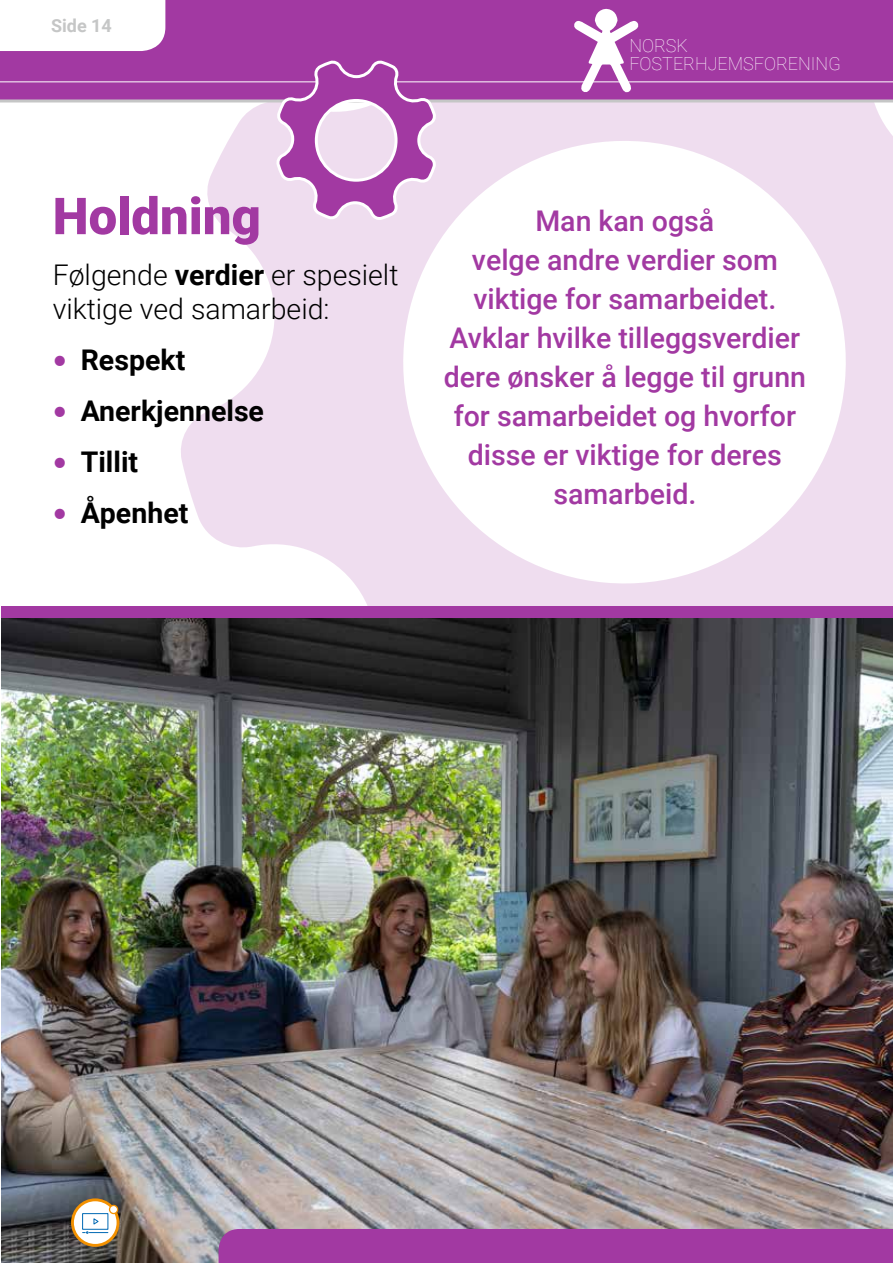
<style>
.page{position:relative;width:893px;height:1263px;background:#fff}
.page>*{position:absolute;margin:0;border:0;box-sizing:border-box;transform-origin:0 0}
.t1{font:900 51px "Roboto";color:#a239a2}
.t2{font:500 28.5px/39px "Roboto";color:#a239a2;text-align:center}
.t3{font:300 28.5px/34.2px "Roboto";color:#000}
.t4{font:700 28.5px "Roboto";color:#000}
.t5{font:100 18px/18px "Roboto";color:#fff}
.t6{font:700 18px "Roboto";color:#c5c6c6}
.s1{font-weight:700}
.s2{font-family:"Calibri";color:#a239a2}
</style>
<div class="page">
<svg style="left:177px;top:102px;width:716px;height:505px"></svg>
<img style="left:2px;top:618px;width:891px;height:645px">
<svg style="left:71px;top:1198px;width:48px;height:49px"></svg>
<div style="left:219px;top:1229px;width:674px;height:34px;background:#a239a2"></div>
<div style="left:2px;top:607px;width:891px;height:11px;background:#a239a2"></div>
<div style="left:0;top:0;width:893px;height:101px;background:#a239a2"></div>
<div style="left:0;top:0;width:165px;height:51px;background:#fff"></div>
<hr style="left:0;top:99px;width:893px;height:3px;background:#c5c6c6">
<svg style="left:572px;top:9px;width:68px;height:84px"></svg>
<hr style="left:0;top:82px;width:623px;height:1px;background:#fff">
<hr style="left:625px;top:82px;width:268px;height:1px;background:#fff">
<svg style="left:274px;top:60px;width:165px;height:163px"></svg>
<p class="t6" style="left:51px;top:13px;width:62px">Side 14</p>
<p class="t5" style="left:629px;top:36px;width:213px">NORSK<br>FOSTERHJEMSFORENING</p>
<h1 class="t1" style="left:53px;top:180px;width:210px">Holdning</h1>
<p class="t3" style="left:53px;top:257px;width:347px">Følgende <span class="s1">verdier</span> er spesielt viktige ved samarbeid:</p>
<p class="t4" style="left:53px;top:340px;width:134px"><span class="s2">•</span> Respekt</p>
<p class="t4" style="left:53px;top:391px;width:213px"><span class="s2">•</span> Anerkjennelse</p>
<p class="t4" style="left:53px;top:442px;width:87px"><span class="s2">•</span> Tillit</p>
<p class="t4" style="left:53px;top:493px;width:137px"><span class="s2">•</span> Åpenhet</p>
<p class="t2" style="left:444px;top:200px;width:364px">Man kan også<br>velge andre verdier som viktige for samarbeidet.<br>Avklar hvilke tilleggsverdier dere ønsker å legge til grunn for samarbeidet og hvorfor disse er viktige for deres samarbeid.</p>
</div>
